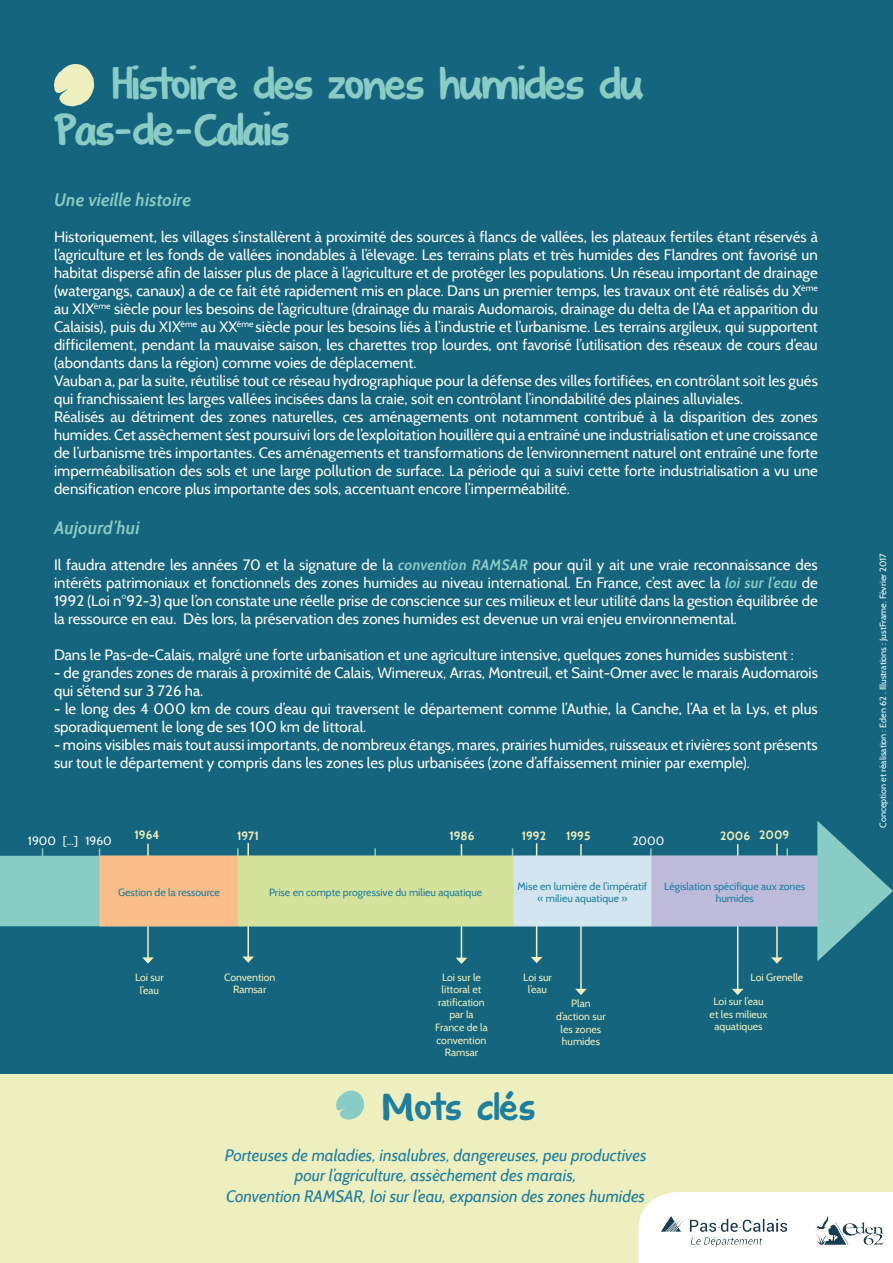
<style>
.page{position:relative;width:893px;height:1263px;background:#15657e}
.page>*{position:absolute;margin:0;border:0;box-sizing:border-box;transform-origin:0 0}
.t1{font:45px/46.5px "KG Shadowofthe Day";letter-spacing:-.03em;color:#89ccc6}
.t2{font:39px "KG Shadowofthe Day";color:#1d7e9e}
.t3{font:italic 600 18px "Cabin";color:#89ccc6}
.t4{font:italic 16.5px/19.8px "Cabin";color:#1d7e9e;text-align:center}
.t5{font:15px/18px "Cabin";color:#fff}
.t6{font:700 12px "Cabin";color:#edefbe}
.t7{font:12px "Cabin";color:#fff}
.t8{font:10.5px/12.6px "Cabin";color:#edefbe;text-align:center}
.t9{font:10.5px/12.6px "Cabin";color:#1d7e9e;text-align:center}
.t10{font:9px "Cabin";color:#fff}
.s1{font-weight:600;font-style:italic;color:#89ccc6}
</style>
<div class="page">
<hr style="left:374px;top:848px;width:2px;height:25px;background:#89ccc6">
<hr style="left:650px;top:848px;width:2px;height:25px;background:#89ccc6">
<hr style="left:237px;top:848px;width:2px;height:26px;background:#89ccc6">
<svg style="left:54px;top:64px;width:40px;height:43px"></svg>
<div style="left:0;top:1075px;width:893px;height:188px;background:#edefbe"></div>
<img style="left:638px;top:1192px;width:255px;height:71px">
<svg style="left:336px;top:1090px;width:28px;height:30px"></svg>
<hr style="left:42px;top:848px;width:1px;height:41px;background:#89ccc6">
<hr style="left:147px;top:844px;width:2px;height:114px;background:#edefbe">
<svg style="left:142px;top:957px;width:12px;height:7px"></svg>
<hr style="left:247px;top:843px;width:2px;height:114px;background:#edefbe">
<svg style="left:242px;top:956px;width:12px;height:7px"></svg>
<hr style="left:536px;top:843px;width:1px;height:115px;background:#edefbe">
<svg style="left:531px;top:957px;width:11px;height:6px"></svg>
<hr style="left:580px;top:844px;width:2px;height:145px;background:#edefbe">
<svg style="left:575px;top:989px;width:12px;height:6px"></svg>
<hr style="left:461px;top:844px;width:1px;height:114px;background:#edefbe">
<svg style="left:456px;top:958px;width:11px;height:6px"></svg>
<hr style="left:776px;top:844px;width:2px;height:114px;background:#edefbe">
<svg style="left:771px;top:957px;width:12px;height:7px"></svg>
<hr style="left:786px;top:848px;width:2px;height:25px;background:#89ccc6">
<hr style="left:737px;top:844px;width:1px;height:145px;background:#edefbe">
<svg style="left:732px;top:989px;width:12px;height:6px"></svg>
<div style="left:0;top:856px;width:837px;height:70px;background:#89ccc6"></div>
<svg style="left:817px;top:821px;width:76px;height:140px"></svg>
<div style="left:100px;top:856px;width:138px;height:70px;background:#f9be89"></div>
<div style="left:100px;top:855px;width:139px;height:71px;border:2px solid #f9be89"></div>
<div style="left:239px;top:856px;width:274px;height:70px;background:#d4e29c"></div>
<div style="left:238px;top:855px;width:275px;height:71px;border:2px solid #d4e29c"></div>
<div style="left:514px;top:856px;width:137px;height:70px;background:#d3e5f0"></div>
<div style="left:513px;top:855px;width:139px;height:71px;border:2px solid #d3e5f0"></div>
<div style="left:652px;top:856px;width:165px;height:70px;background:#bdbada"></div>
<div style="left:652px;top:855px;width:166px;height:71px;border:2px solid #bdbada"></div>
<h1 class="t1" style="left:54px;top:62px;width:591px;text-indent:58px">Histoire des zones humides du<br>Pas-de-Calais</h1>
<p class="t3" style="left:54px;top:189px;width:139px">Une vieille histoire</p>
<p class="t5" style="left:54px;top:228px;width:765px">Historiquement, les villages s’installèrent à proximité des sources à flancs de vallées, les plateaux fertiles étant réservés à l’agriculture et les fonds de vallées inondables à l’élevage. Les terrains plats et très humides des Flandres ont favorisé un habitat dispersé afin de laisser plus de place à l’agriculture et de protéger les populations. Un réseau important de drainage (watergangs, canaux) a de ce fait été rapidement mis en place. Dans un premier temps, les travaux ont été réalisés du X<sup>ème </sup>au XIX<sup>ème</sup> siècle pour les besoins de l’agriculture (drainage du marais Audomarois, drainage du delta de l’Aa et apparition du Calaisis), puis du XIX<sup>ème</sup> au XX<sup>ème</sup> siècle pour les besoins liés à l’industrie et l’urbanisme. Les terrains argileux, qui supportent difficilement, pendant la mauvaise saison, les charettes trop lourdes, ont favorisé l’utilisation des réseaux de cours d’eau (abondants dans la région) comme voies de déplacement.<br>Vauban a, par la suite, réutilisé tout ce réseau hydrographique pour la défense des villes fortifiées, en contrôlant soit les gués qui franchissaient les larges vallées incisées dans la craie, soit en contrôlant l’inondabilité des plaines alluviales.<br>Réalisés au détriment des zones naturelles, ces aménagements ont notamment contribué à la disparition des zones humides. Cet assèchement s’est poursuivi lors de l’exploitation houillère qui a entraîné une industrialisation et une croissance de l’urbanisme très importantes. Ces aménagements et transformations de l’environnement naturel ont entraîné une forte imperméabilisation des sols et une large pollution de surface. La période qui a suivi cette forte industrialisation a vu une densification encore plus importante des sols, accentuant encore l’imperméabilité.</p>
<p class="t3" style="left:54px;top:517px;width:87px">Aujourd’hui</p>
<p class="t5" style="left:54px;top:555px;width:765px;text-align:justify">Il faudra attendre les années 70 et la signature de la <span class="s1">convention RAMSAR</span> pour qu’il y ait une vraie reconnaissance des intérêts patrimoniaux et fonctionnels des zones humides au niveau international. En France, c’est avec la <span class="s1">loi sur l’eau</span> de 1992 (Loi n°92-3) que l’on constate une réelle prise de conscience sur ces milieux et leur utilité dans la gestion équilibrée de la ressource en eau. Dès lors, la préservation des zones humides est devenue un vrai enjeu environnemental.</p>
<p class="t5" style="left:54px;top:645px;width:741px">Dans le Pas-de-Calais, malgré une forte urbanisation et une agriculture intensive, quelques zones humides susbistent :</p>
<p class="t5" style="left:54px;top:663px;width:765px">- de grandes zones de marais à proximité de Calais, Wimereux, Arras, Montreuil, et Saint-Omer avec le marais Audomarois qui s’étend sur 3 726 ha.</p>
<p class="t5" style="left:54px;top:699px;width:765px">- le long des 4 000 km de cours d’eau qui traversent le département comme l’Authie, la Canche, l’Aa et la Lys, et plus sporadiquement le long de ses 100 km de littoral.</p>
<p class="t5" style="left:54px;top:735px;width:765px">- moins visibles mais tout aussi importants, de nombreux étangs, mares, prairies humides, ruisseaux et rivières sont présents sur tout le département y compris dans les zones les plus urbanisées (zone d’affaissement minier par exemple).</p>
<p class="t7" style="left:28px;top:833px;width:85px">1900 [...] 1960</p>
<p class="t6" style="left:134px;top:828px;width:26px">1964</p>
<p class="t6" style="left:237px;top:828px;width:23px">1971</p>
<p class="t6" style="left:449px;top:828px;width:27px">1986</p>
<p class="t6" style="left:522px;top:828px;width:26px">1992</p>
<p class="t6" style="left:566px;top:828px;width:26px">1995</p>
<p class="t6" style="left:759px;top:828px;width:32px">2009</p>
<p class="t6" style="left:720px;top:828px;width:32px">2006</p>
<p class="t7" style="left:632px;top:833px;width:33px">2000</p>
<p class="t9" style="left:118px;top:886px;width:103px">Gestion de la ressource</p>
<p class="t9" style="left:269px;top:886px;width:215px">Prise en compte progressive du milieu aquatique</p>
<p class="t9" style="left:517px;top:880px;width:131px">Mise en lumière de l’impératif « milieu aquatique »</p>
<p class="t9" style="left:664px;top:880px;width:142px">Législation spécifique aux zones humides</p>
<p class="t8" style="left:435px;top:970px;width:54px">Loi sur le littoral et ratification par la<br>France de la convention<br>Ramsar</p>
<p class="t8" style="left:751px;top:970px;width:54px">Loi Grenelle</p>
<p class="t8" style="left:224px;top:970px;width:53px">Convention<br>Ramsar</p>
<p class="t8" style="left:135px;top:971px;width:30px">Loi sur l’eau</p>
<p class="t8" style="left:523px;top:970px;width:30px">Loi sur l’eau</p>
<p class="t8" style="left:556px;top:997px;width:51px">Plan d’action sur les zones humides</p>
<p class="t8" style="left:710px;top:995px;width:59px">Loi sur l’eau et les milieux aquatiques</p>
<h2 class="t2" style="left:382px;top:1081px;width:154px">Mots clés</h2>
<p class="t4" style="left:225px;top:1145px;width:423px">Porteuses de maladies, insalubres, dangereuses, peu productives pour l’agriculture, assèchement des marais,</p>
<p class="t4" style="left:226px;top:1186px;width:421px">Convention RAMSAR, loi sur l’eau, expansion des zones humides</p>
<p class="t10" style="left:877px;top:828px;width:276px;rotate:-90deg">Conception et réalisation : Eden 62 . Illustrations : JustFrame. Février 2017</p>
</div>
